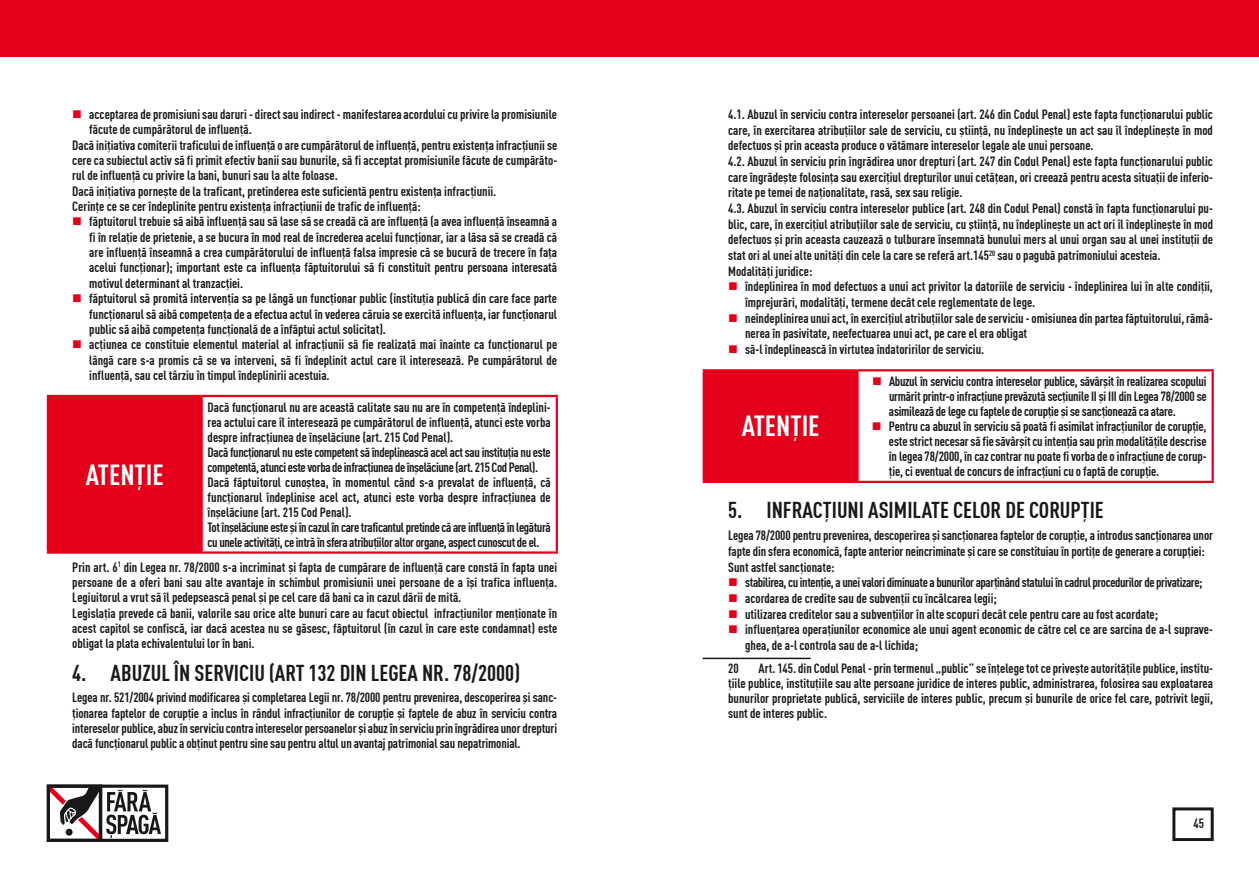
<style>
.page{position:relative;width:1259px;height:893px;background:#fff}
.page>*{position:absolute;margin:0;border:0;box-sizing:border-box;transform-origin:0 0}
.t1{font:28.5px "DIN Cond Bold Rom";color:#fff}
.t2{font:22.5px "DIN Cond Bold Rom";color:#1a171b}
.t3{font:13.2px/15.8px "DIN Cond Bold Rom";color:#1a171b}
</style>
<div class="page">
<div style="left:0;top:0;width:629px;height:57px;background:#e2001a"></div>
<div style="left:99px;top:784px;width:69px;height:58px;border:3px solid #1a171b"></div>
<svg style="left:51px;top:785px;width:110px;height:55px"></svg>
<div style="left:65px;top:828px;width:8px;height:8px;background:#1a171b;border-radius:50%"></div>
<div style="left:64px;top:827px;width:10px;height:10px;border:2px solid #fff;border-radius:50%"></div>
<div style="left:47px;top:784px;width:55px;height:58px;border:3px solid #1a171b"></div>
<div style="left:629px;top:0;width:630px;height:57px;background:#e2001a"></div>
<div style="left:1172px;top:807px;width:41px;height:34px;border:3px solid #1a171b"></div>
<div style="left:704px;top:370px;width:153px;height:112px;background:#e2001a"></div>
<hr style="left:702px;top:369px;width:155px;height:2px;background:#e2001a">
<hr style="left:702px;top:371px;width:3px;height:110px;background:#e2001a">
<hr style="left:857px;top:369px;width:356px;height:2px;background:#e2001a">
<hr style="left:856px;top:371px;width:2px;height:110px;background:#e2001a">
<hr style="left:1211px;top:371px;width:2px;height:110px;background:#e2001a">
<hr style="left:702px;top:481px;width:155px;height:2px;background:#e2001a">
<hr style="left:857px;top:481px;width:356px;height:2px;background:#e2001a">
<hr style="left:702px;top:658px;width:108px;height:1px;background:#1a171b">
<div style="left:48px;top:396px;width:154px;height:157px;background:#e2001a"></div>
<hr style="left:47px;top:395px;width:155px;height:2px;background:#e2001a">
<hr style="left:47px;top:397px;width:2px;height:154px;background:#e2001a">
<hr style="left:202px;top:395px;width:356px;height:2px;background:#e2001a">
<hr style="left:200px;top:397px;width:3px;height:154px;background:#e2001a">
<hr style="left:556px;top:397px;width:2px;height:154px;background:#e2001a">
<hr style="left:47px;top:551px;width:155px;height:3px;background:#e2001a">
<hr style="left:202px;top:551px;width:356px;height:3px;background:#e2001a">
<p class="t3" style="left:89px;top:106px;width:469px">acceptarea de promisiuni sau daruri - direct sau indirect - manifestarea acordului cu privire la promisiunile</p>
<p class="t3" style="left:89px;top:121px;width:164px">făcute de cumpărătorul de influenţă.</p>
<p class="t3" style="left:72px;top:137px;width:486px">Dacă iniţiativa comiterii traficului de influenţă o are cumpărătorul de influenţă, pentru existenţa infracţiunii se</p>
<p class="t3" style="left:72px;top:152px;width:486px">cere ca subiectul activ să fi primit efectiv banii sau bunurile, să fi acceptat promisiunile făcute de cumpărăto-</p>
<p class="t3" style="left:72px;top:167px;width:267px">rul de influenţă cu privire la bani, bunuri sau la alte foloase.</p>
<p class="t3" style="left:72px;top:183px;width:425px">Dacă iniţiativa porneşte de la traficant, pretinderea este suficientă pentru existenţa infracţiunii.</p>
<p class="t3" style="left:72px;top:198px;width:350px">Cerinţe ce se cer îndeplinite pentru existenţa infracţiunii de trafic de influenţă:</p>
<p class="t3" style="left:89px;top:213px;width:469px">făptuitorul trebuie să aibă influenţă sau să lase să se creadă că are influenţă (a avea influenţă înseamnă a</p>
<p class="t3" style="left:89px;top:229px;width:469px">fi în relaţie de prietenie, a se bucura în mod real de încrederea acelui funcţionar, iar a lăsa să se creadă că</p>
<p class="t3" style="left:89px;top:244px;width:469px">are influenţă înseamnă a crea cumpărătorului de influenţă falsa impresie că se bucură de trecere în faţa</p>
<p class="t3" style="left:89px;top:260px;width:469px">acelui funcţionar); important este ca influenţa făptuitorului să fi constituit pentru persoana interesată</p>
<p class="t3" style="left:89px;top:275px;width:155px">motivul determinant al tranzacţiei.</p>
<p class="t3" style="left:89px;top:290px;width:469px">făptuitorul să promită intervenţia sa pe lângă un funcţionar public (instituţia publică din care face parte</p>
<p class="t3" style="left:89px;top:306px;width:469px">funcţionarul să aibă competenţa de a efectua actul în vederea căruia se exercită influenţa, iar funcţionarul</p>
<p class="t3" style="left:89px;top:321px;width:298px">public să aibă competenţa funcţională de a înfăptui actul solicitat).</p>
<p class="t3" style="left:89px;top:336px;width:469px">acţiunea ce constituie elementul material al infracţiunii să fie realizată mai înainte ca funcţionarul pe</p>
<p class="t3" style="left:89px;top:352px;width:469px">lângă care s-a promis că se va interveni, să fi îndeplinit actul care îl interesează. Pe cumpărătorul de</p>
<p class="t3" style="left:89px;top:367px;width:242px">influenţă, sau cel târziu în timpul îndeplinirii acestuia.</p>
<p class="t3" style="left:208px;top:399px;width:345px;line-height:15px">Dacă funcţionarul nu are această calitate sau nu are în competenţă îndeplini&shy;rea actului care îl interesează pe cumpărătorul de influenţă, atunci este vorba despre infracţiunea de înşelăciune (art. 215 Cod Penal).<br>Dacă funcţionarul nu este competent să îndeplinească acel act sau instituţia nu este competentă, atunci este vorba de infracţiunea de înşelăciune (art. 215 Cod Penal).<br>Dacă făptuitorul cunoştea, în momentul când s-a prevalat de influenţă, că funcţionarul îndeplinise acel act, atunci este vorba despre infracţiunea de înşelăciune (art. 215 Cod Penal).<br>Tot înşelăciune este şi în cazul în care traficantul pretinde că are influenţă în legătură cu unele activităţi, ce intră în sfera atribuţiilor altor organe, aspect cunoscut de el.</p>
<p class="t3" style="left:72px;top:559px;width:486px;line-height:15.3px">Prin art. 6<sup>1</sup> din Legea nr. 78/2000 s-a incriminat şi fapta de cumpărare de influenţă care constă în fapta unei persoane de a oferi bani sau alte avantaje in schimbul promisiunii unei persoane de a îşi trafica influenţa.<br>Legiuitorul a vrut să îl pedepsească penal şi pe cel care dă bani ca in cazul dării de mită.<br>Legislaţia prevede că banii, valorile sau orice alte bunuri care au facut obiectul infracţiunilor menţionate în acest capitol se confiscă, iar dacă acestea nu se găsesc, făptuitorul (în cazul în care este condamnat) este obligat la plata echivalentului lor în bani.</p>
<h2 class="t2" style="left:72px;top:659px;width:449px">4. ABUZUL ÎN SERVICIU (art 132 din Legea nr. 78/2000)</h2>
<p class="t3" style="left:72px;top:690px;width:486px;line-height:15.3px;text-align:justify">Legea nr. 521/2004 privind modificarea şi completarea Legii nr. 78/2000 pentru prevenirea, descoperirea şi sanc&shy;ţionarea faptelor de corupţie a inclus în rândul infracţiunilor de corupţie şi faptele de abuz în serviciu contra intereselor publice, abuz în serviciu contra intereselor persoanelor şi abuz în serviciu prin îngrădirea unor drepturi dacă funcţionarul public a obţinut pentru sine sau pentru altul un avantaj patrimonial sau nepatrimonial.</p>
<h1 class="t1" style="left:86px;top:457px;width:12px">ATENŢIE</h1>
<p class="t3" style="left:728px;top:106px;width:486px">4.1. Abuzul în serviciu contra intereselor persoanei (art. 246 din Codul Penal) este fapta funcţionarului public care, în exercitarea atribuţiilor sale de serviciu, cu ştiinţă, nu îndeplineşte un act sau îl îndeplineşte în mod defectuos şi prin aceasta produce o vătămare intereselor legale ale unui persoane.<br>4.2. Abuzul în serviciu prin îngrădirea unor drepturi (art. 247 din Codul Penal) este fapta funcţionarului public care îngrădeşte folosinţa sau exerciţiul drepturilor unui cetăţean, ori creează pentru acesta situaţii de inferio&shy;ritate pe temei de naţionalitate, rasă, sex sau religie.<br>4.3. Abuzul în serviciu contra intereselor publice (art. 248 din Codul Penal) constă în fapta funcţionarului pu&shy;blic, care, în exerciţiul atribuţiilor sale de serviciu, cu ştiinţă, nu îndeplineşte un act ori îl îndeplineşte în mod defectuos şi prin aceasta cauzează o tulburare însemnată bunului mers al unui organ sau al unei instituţii de stat ori al unei alte unităţi din cele la care se referă art.145<sup>20</sup> sau o pagubă patrimoniului acesteia.<br>Modalităţi juridice:</p>
<p class="t3" style="left:745px;top:278px;width:469px">îndeplinirea în mod defectuos a unui act privitor la datoriile de serviciu - îndeplinirea lui în alte condiţii, împrejurări, modalităţi, termene decât cele reglementate de lege.<br>neîndeplinirea unui act, în exerciţiul atribuţiilor sale de serviciu - omisiunea din partea făptuitorului, rămâ&shy;nerea în pasivitate, neefectuarea unui act, pe care el era obligat<br>să-l îndeplinească în virtutea îndatoririlor de serviciu.</p>
<h1 class="t1" style="left:741px;top:409px;width:12px">ATENŢIE</h1>
<p class="t3" style="left:889px;top:373px;width:319px;line-height:15px">Abuzul în serviciu contra intereselor publice, săvârşit în realizarea scopului urmărit printr-o infracţiune prevăzută secţiunile II şi III din Legea 78/2000 se asimilează de lege cu faptele de corupţie şi se sancţionează ca atare.<br>Pentru ca abuzul în serviciu să poată fi asimilat infracţiunilor de corupţie, este strict necesar să fie săvârşit cu intenţia sau prin modalităţile descrise în legea 78/2000, în caz contrar nu poate fi vorba de o infracţiune de corup&shy;ţie, ci eventual de concurs de infracţiuni cu o faptă de corupţie.</p>
<h2 class="t2" style="left:728px;top:496px;width:104px">5. INFRACŢIUNI</h2>
<h2 class="t2" style="left:868px;top:496px;width:30px">ASIMILATE</h2>
<h2 class="t2" style="left:953px;top:496px;width:21px">CELOR</h2>
<h2 class="t2" style="left:1005px;top:496px;width:44px">DE CORUPŢIE</h2>
<p class="t3" style="left:728px;top:527px;width:486px">Legea 78/2000 pentru prevenirea, descoperirea şi sancţionarea faptelor de corupţie, a introdus sancţionarea unor fapte din sfera economică, fapte anterior neincriminate şi care se constituiau în portiţe de generare a corupţiei:<br>Sunt astfel sancţionate:</p>
<p class="t3" style="left:745px;top:574px;width:469px">stabilirea, cu intenţie, a unei valori diminuate a bunurilor aparţinând statului în cadrul procedurilor de privatizare; acordarea de credite sau de subvenţii cu încălcarea legii;<br>utilizarea creditelor sau a subvenţiilor în alte scopuri decât cele pentru care au fost acordate; influenţarea operaţiunilor economice ale unui agent economic de către cel ce are sarcina de a-l suprave&shy;ghea, de a-l controla sau de a-l lichida;</p>
<p class="t3" style="left:728px;top:660px;width:21px">20 A</p>
<p class="t3" style="left:728px;top:661px;width:486px;line-height:15px;text-align:justify;text-indent:37px">rt. 145. din Codul Penal - prin termenul „public” se înţelege tot ce priveşte autorităţile publice, institu&shy;ţiile publice, instituţiile sau alte persoane juridice de interes public, administrarea, folosirea sau exploatarea bunurilor proprietate publică, serviciile de interes public, precum şi bunurile de orice fel care, potrivit legii, sunt de interes public.</p>
<p class="t3" style="left:1193px;top:815px;width:12px">45</p>
</div>
